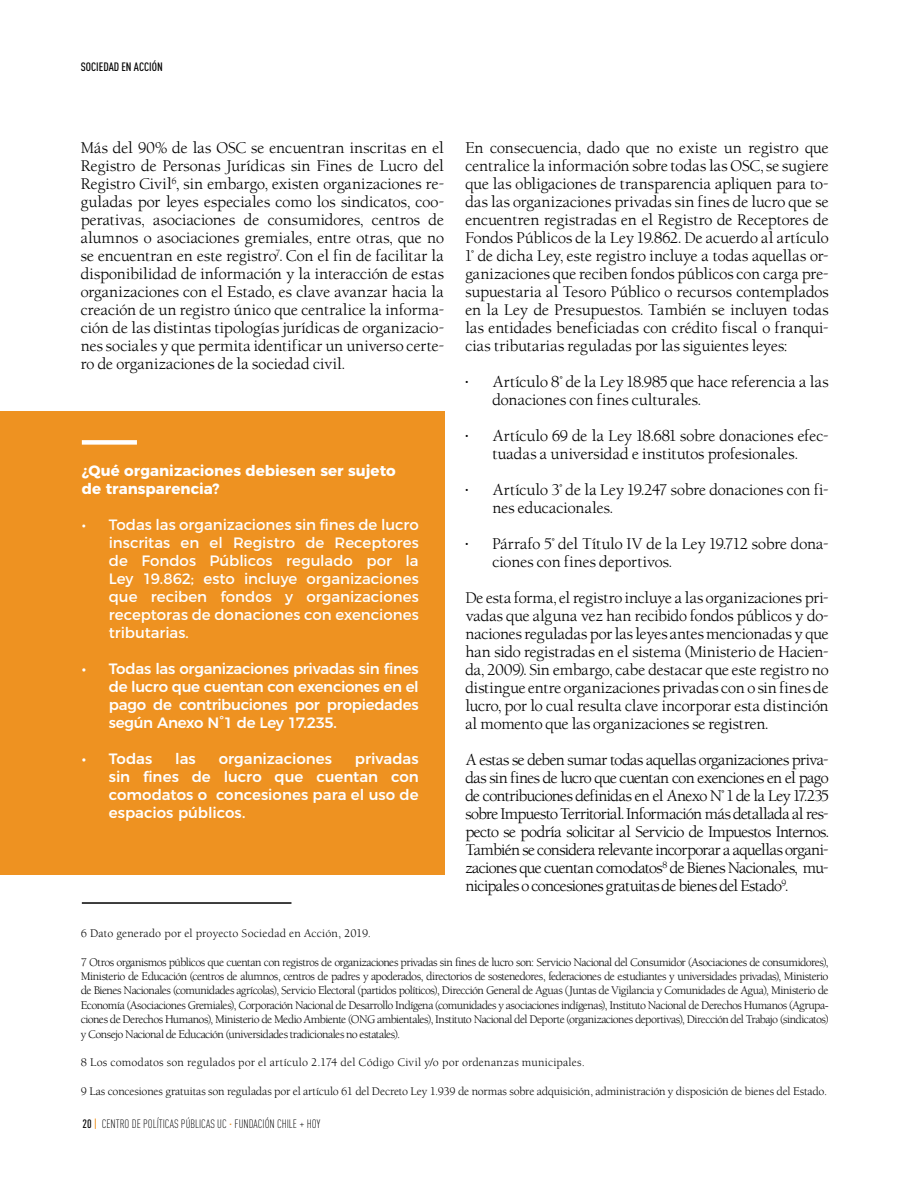
<style>
.page{position:relative;width:918px;height:1188px;background:#fff}
.page>*{position:absolute;margin:0;border:0;box-sizing:border-box;transform-origin:0 0}
.t1{font:15px/18px "Berkeley Oldstyle";letter-spacing:-.015em;color:#000;text-align:justify}
.t2{font:500 15px/18px "Montserrat";letter-spacing:-.01em;color:#fff;text-align:justify}
.t3{font:15px/18px "Montserrat";color:#fff;text-align:justify}
.t4{font:700 15px/18px "Montserrat";color:#fff}
.t5{font:12px/14.4px "Berkeley Std";letter-spacing:-.005em;color:#000;text-align:justify}
.t6{font:12px "Berkeley Std";letter-spacing:.015em;color:#000}
.t7{font:300 condensed 12px "DIN Pro";color:#000}
.t8{font:500 condensed 12px "DIN Pro";color:#000}
.s1{font-weight:500}
.s2{font-weight:500;color:#ee9221}
.s3{color:#ee9221}
</style>
<div class="page">
<div style="left:0;top:411px;width:444px;height:464px;background:#ee9221"></div>
<div style="left:82px;top:440px;width:55px;height:5px;background:#fff"></div>
<hr style="left:82px;top:902px;width:209px;height:2px;background:#000">
<p class="t8" style="left:81px;top:58px;width:84px">SOCIEDAD EN ACCIÓN</p>
<p class="t1" style="left:81px;top:140px;width:365px">Más del 90% de las OSC se encuentran inscritas en el Registro de Personas Jurídicas sin Fines de Lucro del Registro Civil<sup>6</sup>, sin embargo, existen organizaciones re&shy;guladas por leyes especiales como los sindicatos, coo&shy;perativas, asociaciones de consumidores, centros de alumnos o asociaciones gremiales, entre otras, que no se encuentran en este registro<sup>7</sup>. Con el fin de facilitar la disponibilidad de información y la interacción de estas organizaciones con el Estado, es clave avanzar hacia la creación de un registro único que centralice la informa&shy;ción de las distintas tipologías jurídicas de organizacio&shy;nes sociales y que permita identificar un universo certe&shy;ro de organizaciones de la sociedad civil.</p>
<p class="t4" style="left:82px;top:461px;width:315px">¿Qué organizaciones debiesen ser sujeto de transparencia?</p>
<p class="t3" style="left:109px;top:515px;width:311px;text-indent:-27px">• Todas las organizaciones sin fines de lucro inscritas en el Registro de Receptores de Fondos Públicos regulado por la Ley 19.862; esto incluye organizaciones que reciben fondos y organizaciones receptoras de donaciones con exenciones tributarias.</p>
<p class="t2" style="left:109px;top:659px;width:311px;text-indent:-27px">• Todas las organizaciones privadas sin fines de lucro que cuentan con exenciones en el pago de contribuciones por propiedades según Anexo N°1 de Ley 17.235.</p>
<p class="t2" style="left:82px;top:749px;width:72px">• Todas</p>
<p class="t2" style="left:175px;top:749px;width:22px">las</p>
<p class="t2" style="left:219px;top:749px;width:115px">organizaciones</p>
<p class="t2" style="left:109px;top:749px;width:311px;text-indent:246px">privadas sin fines de lucro que cuentan con comodatos o concesiones para el uso de espacios públicos.</p>
<p class="t1" style="left:465px;top:140px;width:365px">En consecuencia, dado que no existe un registro que centralice la información sobre todas las OSC, se sugiere que las obligaciones de transparencia apliquen para to&shy;das las organizaciones privadas sin fines de lucro que se encuentren registradas en el Registro de Receptores de Fondos Públicos de la Ley 19.862. De acuerdo al artículo 1° de dicha Ley, este registro incluye a todas aquellas or&shy;ganizaciones que reciben fondos públicos con carga pre&shy;supuestaria al Tesoro Público o recursos contemplados en la Ley de Presupuestos. También se incluyen todas las entidades beneficiadas con crédito fiscal o franqui&shy;cias tributarias reguladas por las siguientes leyes:</p>
<p class="t1" style="left:492px;top:374px;width:338px;text-indent:-27px">• Artículo 8° de la Ley 18.985 que hace referencia a las donaciones con fines culturales.</p>
<p class="t1" style="left:465px;top:428px;width:365px;text-align:center">• Artículo 69 de la Ley 18.681 sobre donaciones efec&shy;tuadas a universidad e institutos profesionales.</p>
<p class="t1" style="left:492px;top:482px;width:338px;text-indent:-27px">• Artículo 3° de la Ley 19.247 sobre donaciones con fi&shy;nes educacionales.</p>
<p class="t1" style="left:492px;top:536px;width:338px;text-indent:-27px">• Párrafo 5° del Título IV de la Ley 19.712 sobre dona&shy;ciones con fines deportivos.</p>
<p class="t1" style="left:465px;top:590px;width:365px">De esta forma, el registro incluye a las organizaciones pri&shy;vadas que alguna vez han recibido fondos públicos y do&shy;naciones reguladas por las leyes antes mencionadas y que han sido registradas en el sistema (Ministerio de Hacien&shy;da, 2009). Sin embargo, cabe destacar que este registro no distingue entre organizaciones privadas con o sin fines de lucro, por lo cual resulta clave incorporar esta distinción al momento que las organizaciones se registren.</p>
<p class="t1" style="left:465px;top:752px;width:365px">A estas se deben sumar todas aquellas organizaciones priva&shy;das sin fines de lucro que cuentan con exenciones en el pago de contribuciones definidas en el Anexo N° 1 de la Ley 17.235 sobre Impuesto Territorial. Información más detallada al res&shy;pecto se podría solicitar al Servicio de Impuestos Internos.<br>También se considera relevante incorporar a aquellas organi&shy;zaciones que cuentan comodatos<sup>8</sup> de Bienes Nacionales, mu&shy;nicipales o concesiones gratuitas de bienes del Estado<sup>9</sup>.</p>
<p class="t5" style="left:81px;top:926px;width:292px">6 Dato generado por el proyecto Sociedad en Acción, 2019.</p>
<p class="t5" style="left:81px;top:955px;width:749px">7 Otros organismos públicos que cuentan con registros de organizaciones privadas sin fines de lucro son: Servicio Nacional del Consumidor (Asociaciones de consumidores), Ministerio de Educación (centros de alumnos, centros de padres y apoderados, directorios de sostenedores, federaciones de estudiantes y universidades privadas), Ministerio de Bienes Nacionales (comunidades agrícolas), Servicio Electoral (partidos políticos), Dirección General de Aguas (Juntas de Vigilancia y Comunidades de Agua), Ministerio de Economía (Asociaciones Gremiales), Corporación Nacional de Desarrollo Indígena (comunidades y asociaciones indígenas), Instituto Nacional de Derechos Humanos (Agrupa&shy;ciones de Derechos Humanos), Ministerio de Medio Ambiente (ONG ambientales), Instituto Nacional del Deporte (organizaciones deportivas), Dirección del Trabajo (sindicatos) y Consejo Nacional de Educación (universidades tradicionales no estatales).</p>
<p class="t6" style="left:81px;top:1056px;width:506px">8 Los comodatos son regulados por el artículo 2.174 del Código Civil y/o por ordenanzas municipales.</p>
<p class="t5" style="left:81px;top:1084px;width:748px">9 Las concesiones gratuitas son reguladas por el artículo 61 del Decreto Ley 1.939 de normas sobre adquisición, administración y disposición de bienes del Estado.</p>
<p class="t7" style="left:82px;top:1115px;width:239px"><span class="s1">20</span> <span class="s2">|</span> CENTRO DE POLÍTICAS PÚBLICAS UC <span class="s3">·</span> FUNDACIÓN CHILE + HOY</p>
</div>
